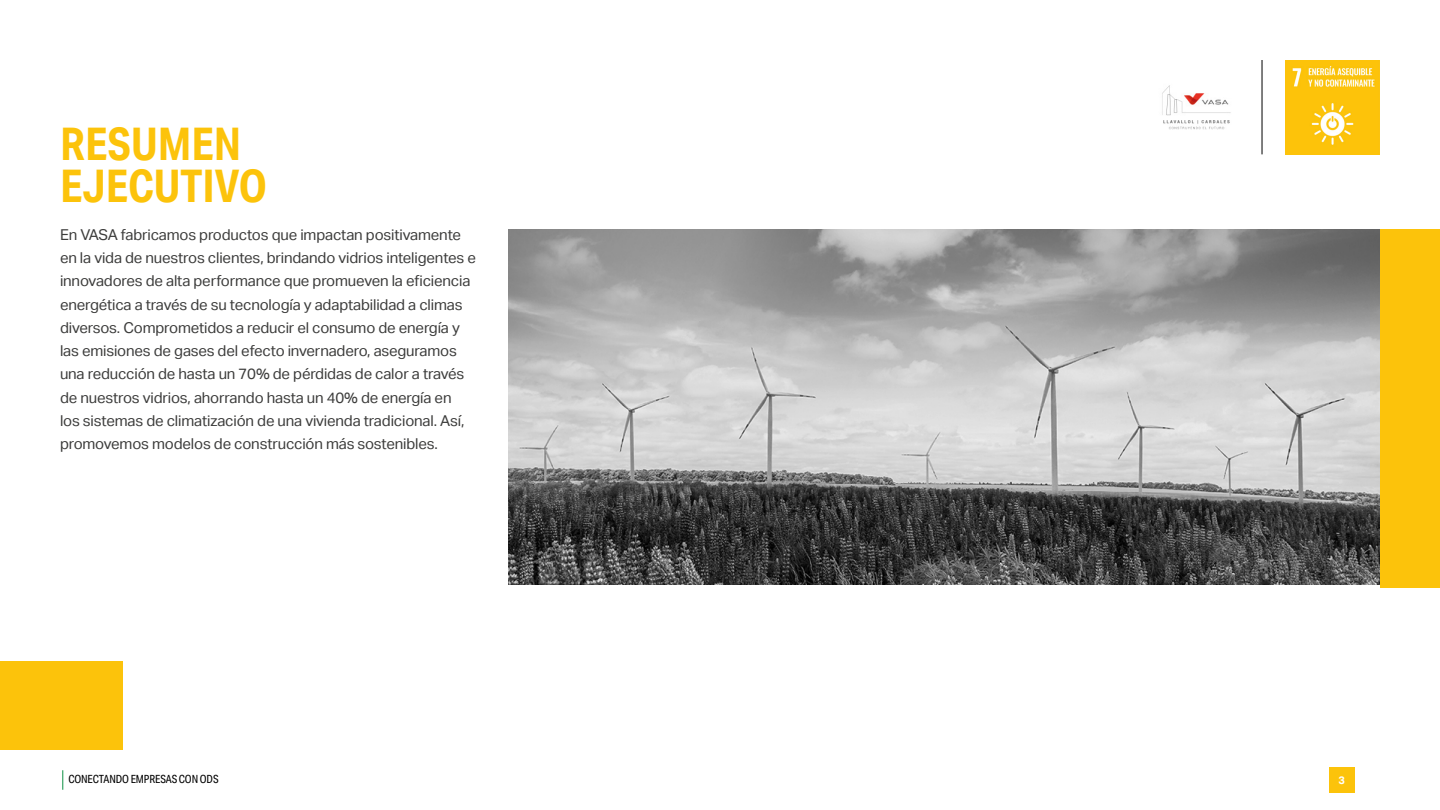
<style>
.page{position:relative;width:1440px;height:810px;background:#fff}
.page>*{position:absolute;margin:0;border:0;box-sizing:border-box;transform-origin:0 0}
.t1{font:700 45px/42.8px "Aktiv Grotesk Cd";color:#fcc30b}
.t2{font:15px/23.2px "Aktiv Grotesk";letter-spacing:-.01em;color:#3c3c3b}
.t3{font:11.25px "Aktiv Grotesk Cd";letter-spacing:-.01em;color:#000}
.t4{font:700 10.88px "Aktiv Grotesk";color:#fff}
</style>
<div class="page">
<svg style="left:62px;top:770px;width:1px;height:20px"></svg>
<div style="left:1329px;top:767px;width:25px;height:26px;background:#fcc30b"></div>
<img style="left:1285px;top:60px;width:95px;height:95px">
<hr style="left:1262px;top:60px;width:1px;height:94px;background:#000">
<img style="left:1162px;top:85px;width:69px;height:45px">
<img style="left:508px;top:229px;width:872px;height:356px">
<div style="left:1380px;top:229px;width:60px;height:359px;background:#fcc30b"></div>
<div style="left:0;top:661px;width:123px;height:89px;background:#fcc30b"></div>
<h1 class="t1" style="left:60px;top:122px;width:209px">RESUMEN<br>EJECUTIVO</h1>
<p class="t2" style="left:60px;top:223px;width:417px">En VASA fabricamos productos que impactan positivamente en la vida de nuestros clientes, brindando vidrios inteligentes e innovadores de alta performance que promueven la eficiencia energética a través de su tecnología y adaptabilidad a climas diversos. Comprometidos a reducir el consumo de energía y las emisiones de gases del efecto invernadero, aseguramos una reducción de hasta un 70% de pérdidas de calor a través de nuestros vidrios, ahorrando hasta un 40% de energía en<br>los sistemas de climatización de una vivienda tradicional. Así, promovemos modelos de construcción más sostenibles.</p>
<p class="t3" style="left:68px;top:773px;width:152px">CONECTANDO EMPRESAS CON ODS</p>
<p class="t4" style="left:1338px;top:774px;width:8px">3</p>
</div>
